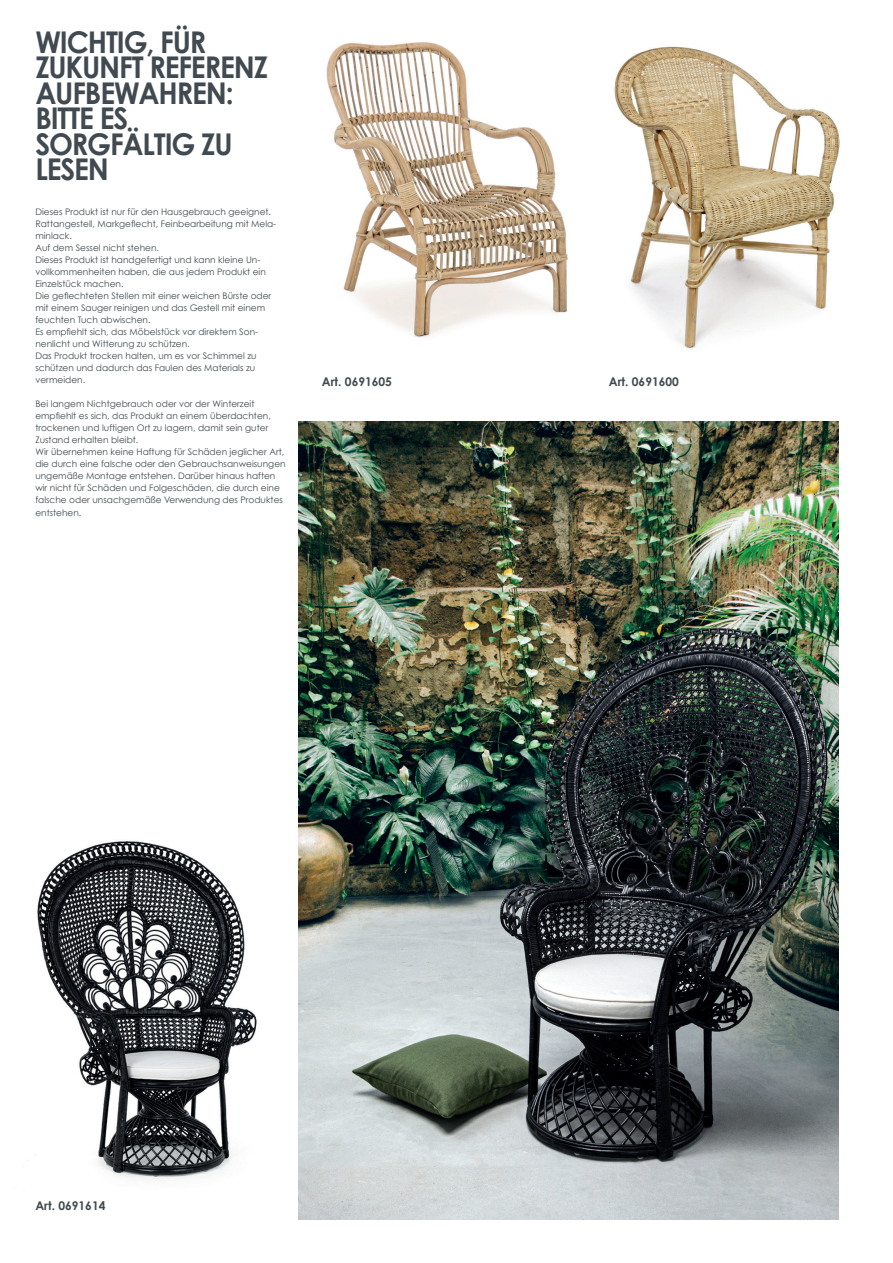
<style>
.page{position:relative;width:893px;height:1263px;background:#fff}
.page>*{position:absolute;margin:0;border:0;box-sizing:border-box;transform-origin:0 0}
.t1{font:700 30px/25.5px "Century Gothic";letter-spacing:-.04em;color:#414a50;scale:.95 1}
.t2{font:700 12px "Century Gothic";color:#414a50}
.t3{font:9px/12px "Century Gothic";color:#414a50}
</style>
<div class="page">
<img style="left:614px;top:46px;width:226px;height:303px">
<img style="left:22px;top:841px;width:235px;height:340px">
<img style="left:299px;top:421px;width:540px;height:798px">
<img style="left:326px;top:42px;width:242px;height:296px">
<h1 class="t1" style="left:35px;top:28px;width:246px">WICHTIG, FÜR<br>ZUKUNFT REFERENZ<br>AUFBEWAHREN:<br>BITTE ES<br>SORGFÄLTIG ZU<br>LESEN</h1>
<p class="t3" style="left:35px;top:206px;width:242px">Dieses Produkt ist nur für den Hausgebrauch geeignet.<br>Rattangestell, Markgeflecht, Feinbearbeitung mit Mela&shy;minlack.<br>Auf dem Sessel nicht stehen.<br>Dieses Produkt ist handgefertigt und kann kleine Un&shy;vollkommenheiten haben, die aus jedem Produkt ein Einzelstück machen.<br>Die geflechteten Stellen mit einer weichen Bürste oder mit einem Sauger reinigen und das Gestell mit einem feuchten Tuch abwischen.<br>Es empfiehlt sich, das Möbelstück vor direktem Son&shy;nenlicht und Witterung zu schützen.<br>Das Produkt trocken halten, um es vor Schimmel zu schützen und dadurch das Faulen des Materials zu vermeiden.</p>
<p class="t3" style="left:35px;top:398px;width:252px">Bei langem Nichtgebrauch oder vor der Winterzeit empfiehlt es sich, das Produkt an einem überdachten, trockenen und luftigen Ort zu lagern, damit sein guter Zustand erhalten bleibt.<br>Wir übernehmen keine Haftung für Schäden jeglicher Art, die durch eine falsche oder den Gebrauchsanweisungen ungemäße Montage entstehen. Darüber hinaus haften wir nicht für Schäden und Folgeschäden, die durch eine falsche oder unsachgemäße Verwendung des Produktes entstehen.</p>
<h2 class="t2" style="left:322px;top:374px;width:72px">Art. 0691605</h2>
<h2 class="t2" style="left:609px;top:374px;width:72px">Art. 0691600</h2>
<h2 class="t2" style="left:35px;top:1198px;width:72px">Art. 0691614</h2>
</div>
